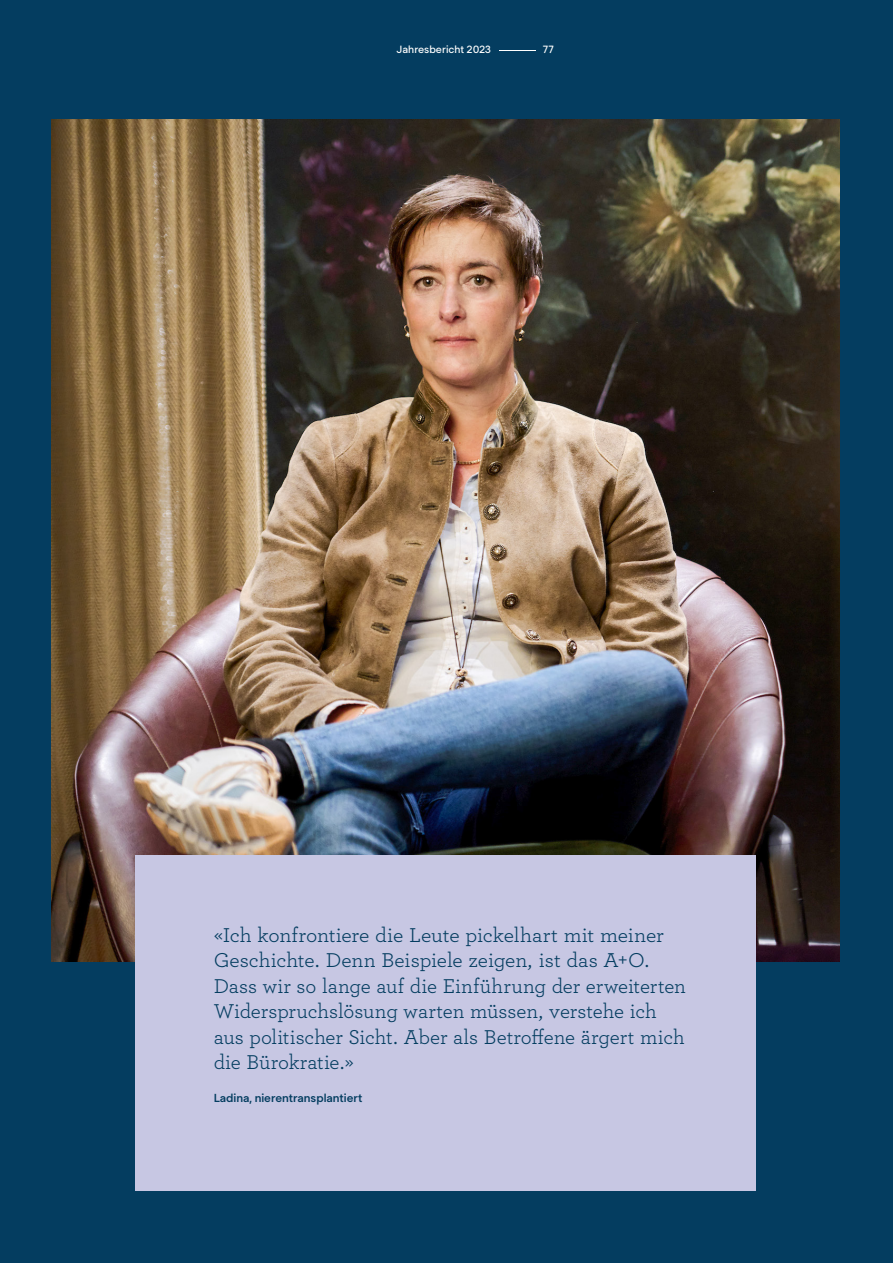
<style>
.page{position:relative;width:893px;height:1263px;background:#043d60}
.page>*{position:absolute;margin:0;border:0;box-sizing:border-box;transform-origin:0 0}
.Testimonial{font:21px/25.5px "Archer";letter-spacing:-.005em;color:#043d60}
.Name_Botschaften{font:600 11.7px "Segment";color:#043d60}
.Kolumnentitel_Pagina{font:500 10.5px "Segment";color:#fff}
</style>
<div class="page">
<img style="left:51px;top:119px;width:789px;height:842px">
<div style="left:135px;top:855px;width:621px;height:336px;background:#c7c7e3"></div>
<p class="Kolumnentitel_Pagina" style="left:397px;top:43px;width:159px">Jahresbericht 2023 – 77</p>
<p class="Testimonial" style="left:214px;top:921px;width:474px">«Ich konfrontiere die Leute pickelhart mit meiner Geschichte. Denn Beispiele zeigen, ist das A+O.<br>Dass wir so lange auf die Einführung der erweiterten Widerspruchslösung warten müssen, verstehe ich aus politischer Sicht. Aber als Betroffene ärgert mich die Bürokratie.»</p>
<p class="Name_Botschaften" style="left:214px;top:1090px;width:150px">Ladina, nierentransplantiert</p>
</div>
